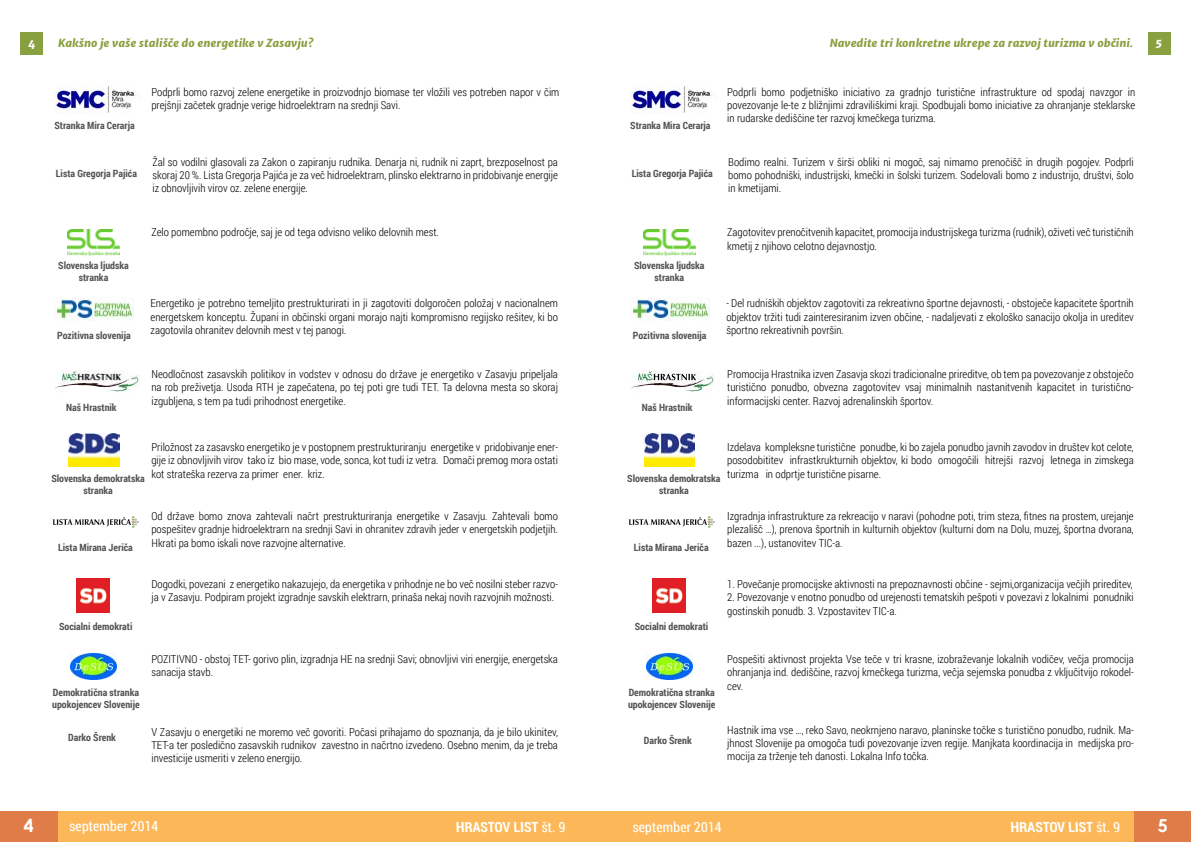
<style>
.page{position:relative;width:1191px;height:842px;background:#fff}
.page>*{position:absolute;margin:0;border:0;box-sizing:border-box;transform-origin:0 0}
.t1{font:700 18px "Century Gothic";color:#fff}
.t2{font:700 14px "Roboto Condensed";color:#fff}
.t3{font:14px "Roboto Condensed";color:#fff}
.t4{font:300 11px/13.2px "Roboto Condensed";color:#000;text-align:justify}
.t5{font:italic 11px "Merriweather Sans Extra Bld";color:#88a03f}
.t6{font:italic 11px "Merriweather Sans Extra Bld";color:#fff}
.t7{font:700 10px/12px "Roboto Condensed";color:#515254;text-align:center}
.s1{font-weight:400}
</style>
<div class="page">
<div style="left:0;top:811px;width:1191px;height:31px;background:#fcb858"></div>
<div style="left:1134px;top:812px;width:57px;height:30px;background:#e07c48"></div>
<div style="left:0;top:811px;width:57px;height:31px;background:#e07c48"></div>
<img style="left:54px;top:84px;width:86px;height:29px">
<img style="left:67px;top:229px;width:52px;height:27px">
<img style="left:56px;top:370px;width:83px;height:23px">
<img style="left:69px;top:433px;width:50px;height:33px">
<img style="left:54px;top:516px;width:85px;height:11px">
<img style="left:77px;top:579px;width:33px;height:33px">
<img style="left:71px;top:653px;width:46px;height:27px">
<img style="left:55px;top:298px;width:79px;height:23px">
<div style="left:20px;top:32px;width:22px;height:23px;background:#88a03f"></div>
<div style="left:1148px;top:32px;width:22px;height:23px;background:#88a03f"></div>
<img style="left:630px;top:84px;width:86px;height:29px">
<img style="left:643px;top:229px;width:52px;height:27px">
<img style="left:631px;top:370px;width:84px;height:23px">
<img style="left:644px;top:433px;width:51px;height:33px">
<img style="left:629px;top:516px;width:85px;height:11px">
<img style="left:652px;top:579px;width:34px;height:33px">
<img style="left:646px;top:653px;width:46px;height:27px">
<img style="left:630px;top:298px;width:80px;height:23px">
<p class="t6" style="left:28px;top:36px;width:9px">4</p>
<p class="t5" style="left:58px;top:36px;width:257px">Kakšno je vaše stališče do energetike v Zasavju?</p>
<p class="t5" style="left:829px;top:36px;width:305px">Navedite tri konkretne ukrepe za razvoj turizma v občini.</p>
<p class="t6" style="left:1155px;top:35px;width:8px">5</p>
<p class="t4" style="left:727px;top:85px;width:409px">Podprli bomo podjetniško iniciativo za gradnjo turistične infrastrukture od spodaj navzgor in povezovanje le-te z bližnjimi zdraviliškimi kraji. Spodbujali bomo iniciative za ohranjanje steklarske in rudarske dediščine ter razvoj kmečkega turizma.</p>
<p class="t4" style="left:728px;top:155px;width:407px">Bodimo realni. Turizem v širši obliki ni mogoč, saj nimamo prenočišč in drugih pogojev. Podprli bomo pohodniški, industrijski, kmečki in šolski turizem. Sodelovali bomo z industrijo, društvi, šolo in kmetijami.</p>
<p class="t4" style="left:727px;top:225px;width:408px">Zagotovitev prenočitvenih kapacitet, promocija industrijskega turizma (rudnik), oživeti več turističnih kmetij z njihovo celotno dejavnostjo.</p>
<p class="t4" style="left:151px;top:85px;width:409px">Podprli bomo razvoj zelene energetike in proizvodnjo biomase ter vložili ves potreben napor v čim prejšnji začetek gradnje verige hidroelektrarn na srednji Savi.</p>
<p class="t7" style="left:54px;top:119px;width:82px">Stranka Mira Cerarja</p>
<p class="t7" style="left:56px;top:167px;width:82px">Lista Gregorja Pajića</p>
<p class="t7" style="left:630px;top:119px;width:82px">Stranka Mira Cerarja</p>
<p class="t7" style="left:632px;top:167px;width:82px">Lista Gregorja Pajića</p>
<p class="t4" style="left:152px;top:155px;width:407px">Žal so vodilni glasovali za Zakon o zapiranju rudnika. Denarja ni, rudnik ni zaprt, brezposelnost pa skoraj 20 %. Lista Gregorja Pajića je za več hidroelektrarn, plinsko elektrarno in pridobivanje energije iz obnovljivih virov oz. zelene energije.</p>
<p class="t4" style="left:151px;top:225px;width:289px">Zelo pomembno področje, saj je od tega odvisno veliko delovnih mest.</p>
<p class="t7" style="left:58px;top:259px;width:72px">Slovenska ljudska stranka</p>
<p class="t7" style="left:634px;top:259px;width:72px">Slovenska ljudska stranka</p>
<p class="t4" style="left:151px;top:297px;width:409px">Energetiko je potrebno temeljito prestrukturirati in ji zagotoviti dolgoročen položaj v nacionalnem energetskem konceptu. Župani in občinski organi morajo najti kompromisno regijsko rešitev, ki bo zagotovila ohranitev delovnih mest v tej panogi.</p>
<p class="t4" style="left:151px;top:367px;width:408px">Neodločnost zasavskih politikov in vodstev v odnosu do države je energetiko v Zasavju pripeljala na rob preživetja. Usoda RTH je zapečatena, po tej poti gre tudi TET. Ta delovna mesta so skoraj izgubljena, s tem pa tudi prihodnost energetike.</p>
<p class="t4" style="left:151px;top:440px;width:408px">Priložnost za zasavsko energetiko je v postopnem prestrukturiranju energetike v pridobivanje ener&shy;gije iz obnovljivih virov tako iz bio mase, vode, sonca, kot tudi iz vetra. Domači premog mora ostati kot strateška rezerva za primer ener. kriz.</p>
<p class="t4" style="left:151px;top:509px;width:408px">Od države bomo znova zahtevali načrt prestrukturiranja energetike v Zasavju. Zahtevali bomo pospešitev gradnje hidroelektrarn na srednji Savi in ohranitev zdravih jeder v energetskih podjetjih.<br>Hkrati pa bomo iskali nove razvojne alternative.</p>
<p class="t4" style="left:151px;top:577px;width:408px">Dogodki, povezani z energetiko nakazujejo, da energetika v prihodnje ne bo več nosilni steber razvo&shy;ja v Zasavju. Podpiram projekt izgradnje savskih elektrarn, prinaša nekaj novih razvojnih možnosti.</p>
<p class="t7" style="left:57px;top:329px;width:75px">Pozitivna slovenija</p>
<p class="t7" style="left:66px;top:401px;width:52px">Naš Hrastnik</p>
<p class="t7" style="left:51px;top:472px;width:95px">Slovenska demokratska stranka</p>
<p class="t7" style="left:58px;top:541px;width:76px">Lista Mirana Jeriča</p>
<p class="t7" style="left:59px;top:620px;width:75px">Socialni demokrati</p>
<p class="t7" style="left:52px;top:686px;width:89px;text-align:left">Demokratična stranka upokojencev Slovenije</p>
<p class="t7" style="left:68px;top:731px;width:49px">Darko Šrenk</p>
<p class="t4" style="left:151px;top:652px;width:408px">POZITIVNO - obstoj TET- gorivo plin, izgradnja HE na srednji Savi; obnovljivi viri energije, energetska sanacija stavb.</p>
<p class="t4" style="left:151px;top:725px;width:408px">V Zasavju o energetiki ne moremo več govoriti. Počasi prihajamo do spoznanja, da je bilo ukinitev, TET-a ter posledično zasavskih rudnikov zavestno in načrtno izvedeno. Osebno menim, da je treba investicije usmeriti v zeleno energijo.</p>
<p class="t4" style="left:726px;top:297px;width:409px">- Del rudniških objektov zagotoviti za rekreativno športne dejavnosti, - obstoječe kapacitete športnih objektov tržiti tudi zainteresiranim izven občine, - nadaljevati z ekološko sanacijo okolja in ureditev športno rekreativnih površin.</p>
<p class="t4" style="left:727px;top:367px;width:408px">Promocija Hrastnika izven Zasavja skozi tradicionalne prireditve, ob tem pa povezovanje z obstoječo turistično ponudbo, obvezna zagotovitev vsaj minimalnih nastanitvenih kapacitet in turistično&shy;informacijski center. Razvoj adrenalinskih športov.</p>
<p class="t4" style="left:727px;top:440px;width:408px">Izdelava kompleksne turistične ponudbe, ki bo zajela ponudbo javnih zavodov in društev kot celote, posodobititev infrastkrukturnih objektov, ki bodo omogočili hitrejši razvoj letnega in zimskega turizma in odprtje turistične pisarne.</p>
<p class="t4" style="left:727px;top:509px;width:408px">Izgradnja infrastrukture za rekreacijo v naravi (pohodne poti, trim steza, fitnes na prostem, urejanje plezališč …), prenova športnih in kulturnih objektov (kulturni dom na Dolu, muzej, športna dvorana, bazen ...), ustanovitev TIC-a.</p>
<p class="t4" style="left:727px;top:577px;width:407px">1. Povečanje promocijske aktivnosti na prepoznavnosti občine - sejmi,organizacija večjih prireditev,</p>
<p class="t4" style="left:727px;top:590px;width:408px">2. Povezovanje v enotno ponudbo od urejenosti tematskih pešpoti v povezavi z lokalnimi ponudniki gostinskih ponudb. 3. Vzpostavitev TIC-a.</p>
<p class="t4" style="left:727px;top:652px;width:408px">Pospešiti aktivnost projekta Vse teče v tri krasne, izobraževanje lokalnih vodičev, večja promocija ohranjanja ind. dediščine, razvoj kmečkega turizma, večja sejemska ponudba z vključitvijo rokodel&shy;cev.</p>
<p class="t4" style="left:727px;top:723px;width:408px">Hastnik ima vse …, reko Savo, neokrnjeno naravo, planinske točke s turistično ponudbo, rudnik. Ma&shy;jhnost Slovenije pa omogoča tudi povezovanje izven regije. Manjkata koordinacija in medijska pro&shy;mocija za trženje teh danosti. Lokalna Info točka.</p>
<p class="t7" style="left:633px;top:329px;width:75px">Pozitivna slovenija</p>
<p class="t7" style="left:642px;top:401px;width:52px">Naš Hrastnik</p>
<p class="t7" style="left:627px;top:472px;width:95px">Slovenska demokratska stranka</p>
<p class="t7" style="left:634px;top:541px;width:76px">Lista Mirana Jeriča</p>
<p class="t7" style="left:635px;top:620px;width:75px">Socialni demokrati</p>
<p class="t7" style="left:628px;top:686px;width:89px;text-align:left">Demokratična stranka upokojencev Slovenije</p>
<p class="t7" style="left:644px;top:734px;width:49px">Darko Šrenk</p>
<h1 class="t1" style="left:24px;top:812px;width:13px">4</h1>
<h1 class="t1" style="left:1157px;top:812px;width:13px">5</h1>
<p class="t3" style="left:69px;top:817px;width:91px">september 2014</p>
<p class="t2" style="left:456px;top:817px;width:112px">HRASTOV LIST <span class="s1">št. 9</span></p>
<p class="t3" style="left:632px;top:818px;width:91px">september 2014</p>
<p class="t2" style="left:1011px;top:817px;width:112px">HRASTOV LIST <span class="s1">št. 9</span></p>
</div>
